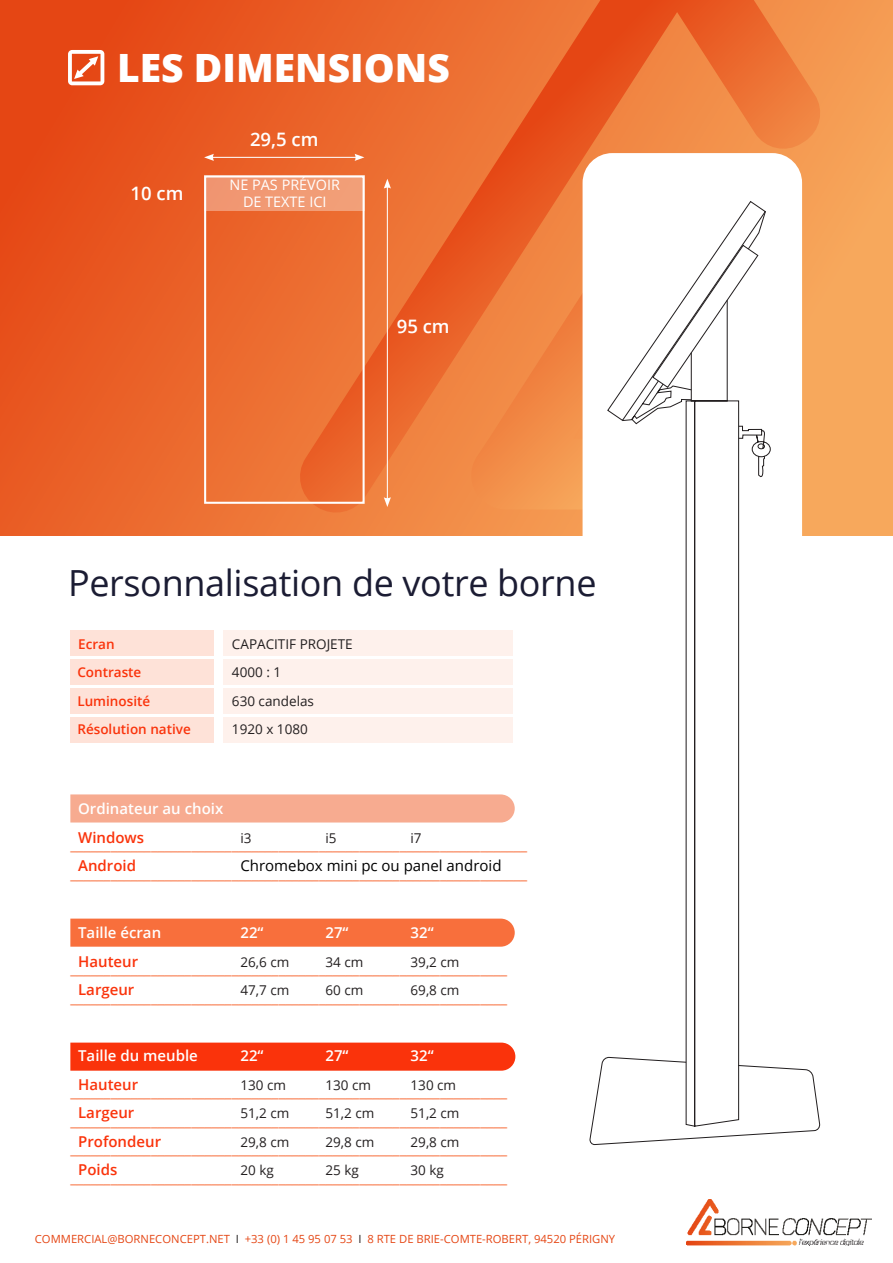
<style>
.page{position:relative;width:893px;height:1263px;background:#fff}
.page>*{position:absolute;margin:0;border:0;box-sizing:border-box;transform-origin:0 0}
.t1{font:800 39px "Open Sans";color:#fff}
.t2{font:36px "Open Sans";letter-spacing:-.01em;color:#1b1c33}
.t3{font:600 18.6px "Open Sans";color:#fff}
.t4{font:15px "Open Sans";color:#f86f3c}
.t5{font:600 15px "Open Sans";color:#fff}
.t6{font:600 15px "Open Sans";color:#fa330b}
.t7{font:15px "Open Sans";color:#000}
.t8{font:14.4px "Open Sans";color:#fff}
.t9{font:13.5px "Open Sans";color:#231f20}
.t10{font:600 13.5px "Open Sans";color:#fa330b}
.t11{font:11.25px "Open Sans";color:#e54614}
.s1{color:#231f20}
</style>
<div class="page">
<img style="left:687px;top:1199px;width:184px;height:47px">
<svg style="left:0;top:0;width:893px;height:536px;background:#eb6b2f"></svg>
<svg style="left:295px;top:0;width:530px;height:517px;background:#ed7536"></svg>
<svg style="left:68px;top:50px;width:36px;height:35px"></svg>
<hr style="left:212px;top:157px;width:145px;height:1px;background:#fff">
<svg style="left:204px;top:154px;width:10px;height:7px"></svg>
<svg style="left:355px;top:154px;width:9px;height:7px"></svg>
<div style="left:204px;top:175px;width:161px;height:329px;border:2px solid #fff"></div>
<hr style="left:387px;top:186px;width:1px;height:313px;background:#fff">
<svg style="left:384px;top:179px;width:7px;height:10px"></svg>
<svg style="left:384px;top:497px;width:7px;height:10px"></svg>
<svg style="left:204px;top:175px;width:160px;height:36px;background:#f2a17e"></svg>
<div style="left:583px;top:153px;width:219px;height:415px;background:#fff;border-radius:30px"></div>
<svg style="left:685px;top:479px;width:55px;height:577px"></svg>
<svg style="left:589px;top:1056px;width:231px;height:89px"></svg>
<svg style="left:607px;top:201px;width:164px;height:278px"></svg>
<div style="left:70px;top:630px;width:144px;height:25px;background:#fee2d8"></div>
<div style="left:70px;top:688px;width:144px;height:25px;background:#fee2d8"></div>
<div style="left:70px;top:659px;width:144px;height:25px;background:#fee2d8"></div>
<div style="left:70px;top:717px;width:144px;height:26px;background:#fee2d8"></div>
<div style="left:223px;top:630px;width:290px;height:25px;background:#fef1ec"></div>
<div style="left:223px;top:688px;width:290px;height:25px;background:#fef1ec"></div>
<div style="left:223px;top:659px;width:290px;height:25px;background:#fef1ec"></div>
<div style="left:223px;top:717px;width:290px;height:26px;background:#fef1ec"></div>
<svg style="left:70px;top:918px;width:445px;height:29px;background:#f87443"></svg>
<svg style="left:70px;top:1042px;width:445px;height:29px;background:#fa3a14"></svg>
<div style="left:70px;top:794px;width:445px;height:28px;background:#f7ab90"></div>
<p class="t1" style="left:117px;top:38px;width:334px">LES DIMENSIONS</p>
<p class="t3" style="left:131px;top:181px;width:54px">10 cm</p>
<p class="t3" style="left:250px;top:126px;width:70px">29,5 cm</p>
<p class="t8" style="left:229px;top:175px;width:112px">NE PAS PRÉVOIR</p>
<p class="t8" style="left:243px;top:192px;width:85px">DE TEXTE ICI</p>
<p class="t3" style="left:397px;top:313px;width:54px">95 cm</p>
<p class="t2" style="left:68px;top:558px;width:530px">Personnalisation de votre borne</p>
<p class="t10" style="left:78px;top:635px;width:38px">Ecran</p>
<p class="t9" style="left:232px;top:635px;width:122px">CAPACITIF PROJETE</p>
<p class="t10" style="left:77px;top:663px;width:65px">Contraste</p>
<p class="t9" style="left:232px;top:663px;width:51px">4000 : 1</p>
<p class="t10" style="left:77px;top:692px;width:74px">Luminosité</p>
<p class="t9" style="left:232px;top:692px;width:84px">630 candelas</p>
<p class="t10" style="left:77px;top:720px;width:115px">Résolution native</p>
<p class="t9" style="left:232px;top:720px;width:77px">1920 x 1080</p>
<p class="t5" style="left:78px;top:798px;width:147px">Ordinateur au choix</p>
<p class="t6" style="left:78px;top:827px;width:67px">Windows</p>
<p class="t9" style="left:240px;top:828px;width:13px">i3</p>
<p class="t9" style="left:325px;top:828px;width:13px">i5</p>
<p class="t9" style="left:411px;top:828px;width:13px">i7</p>
<p class="t4" style="left:70px;top:834px;width:458px">____________________________________________________________________</p>
<p class="t6" style="left:78px;top:855px;width:59px">Android</p>
<p class="t7" style="left:240px;top:855px;width:263px">Chromebox mini pc ou panel android</p>
<p class="t4" style="left:70px;top:863px;width:458px">____________________________________________________________________</p>
<p class="t5" style="left:78px;top:922px;width:85px">Taille écran</p>
<p class="t5" style="left:240px;top:922px;width:25px">22“</p>
<p class="t5" style="left:325px;top:922px;width:25px">27“</p>
<p class="t5" style="left:411px;top:922px;width:25px">32“</p>
<p class="t6" style="left:78px;top:951px;width:62px">Hauteur</p>
<p class="t9" style="left:240px;top:952px;width:50px">26,6 cm</p>
<p class="t9" style="left:325px;top:952px;width:39px">34 cm</p>
<p class="t9" style="left:411px;top:952px;width:50px">39,2 cm</p>
<p class="t4" style="left:70px;top:958px;width:438px">_________________________________________________________________</p>
<p class="t6" style="left:78px;top:979px;width:58px">Largeur</p>
<p class="t9" style="left:240px;top:981px;width:50px">47,7 cm</p>
<p class="t9" style="left:325px;top:981px;width:39px">60 cm</p>
<p class="t9" style="left:411px;top:981px;width:50px">69,8 cm</p>
<p class="t4" style="left:70px;top:987px;width:438px">_________________________________________________________________</p>
<p class="t5" style="left:78px;top:1045px;width:121px">Taille du meuble</p>
<p class="t5" style="left:240px;top:1045px;width:25px">22“</p>
<p class="t5" style="left:325px;top:1045px;width:25px">27“</p>
<p class="t5" style="left:411px;top:1045px;width:25px">32“</p>
<p class="t6" style="left:78px;top:1074px;width:62px">Hauteur</p>
<p class="t9" style="left:240px;top:1076px;width:47px">130 cm</p>
<p class="t9" style="left:325px;top:1076px;width:47px">130 cm</p>
<p class="t9" style="left:411px;top:1076px;width:47px">130 cm</p>
<p class="t4" style="left:70px;top:1081px;width:438px">_________________________________________________________________</p>
<p class="t6" style="left:78px;top:1102px;width:58px">Largeur</p>
<p class="t9" style="left:240px;top:1104px;width:50px">51,2 cm</p>
<p class="t9" style="left:325px;top:1104px;width:50px">51,2 cm</p>
<p class="t9" style="left:411px;top:1104px;width:50px">51,2 cm</p>
<p class="t4" style="left:70px;top:1110px;width:438px">_________________________________________________________________</p>
<p class="t6" style="left:78px;top:1131px;width:84px">Profondeur</p>
<p class="t9" style="left:240px;top:1133px;width:50px">29,8 cm</p>
<p class="t9" style="left:325px;top:1133px;width:50px">29,8 cm</p>
<p class="t9" style="left:411px;top:1133px;width:50px">29,8 cm</p>
<p class="t4" style="left:70px;top:1138px;width:438px">_________________________________________________________________</p>
<p class="t6" style="left:78px;top:1159px;width:41px">Poids</p>
<p class="t9" style="left:240px;top:1161px;width:35px">20 kg</p>
<p class="t9" style="left:325px;top:1161px;width:35px">25 kg</p>
<p class="t9" style="left:411px;top:1161px;width:35px">30 kg</p>
<p class="t4" style="left:70px;top:1167px;width:438px">_________________________________________________________________</p>
<p class="t11" style="left:35px;top:1231px;width:582px">COMMERCIAL@BORNECONCEPT.NET <span class="s1">I</span> +33 (0) 1 45 95 07 53 <span class="s1">I</span> 8 RTE DE BRIE-COMTE-ROBERT, 94520 PÉRIGNY</p>
</div>
